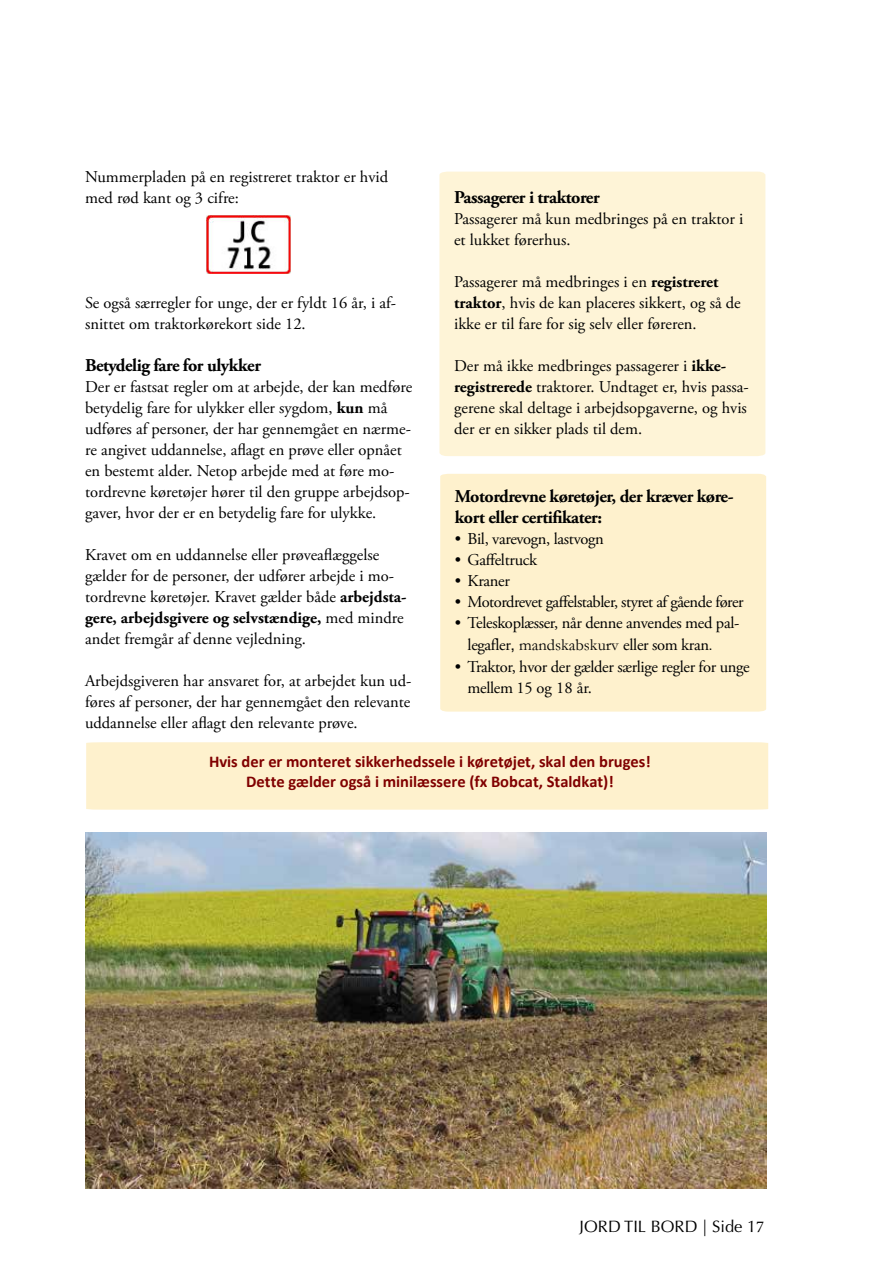
<style>
.page{position:relative;width:893px;height:1263px;background:#fff}
.page>*{position:absolute;margin:0;border:0;box-sizing:border-box;transform-origin:0 0}
.t1{font:700 18px/21px "Adobe Garamond Pro";letter-spacing:-.025em;color:#000}
.t2{font:16.5px/21px "Adobe Garamond Pro";color:#000}
.t3{font:16.5px/22.2px "Adobe Garamond Pro";letter-spacing:-.02em;color:#000}
.t4{font:700 16.5px/19.8px "Calibri";color:#800000;text-align:center}
.t5{font:16.5px "Adobe Garamond Pro";letter-spacing:-.03em;color:#000}
.t6{font:16.5px "Optima LT Std";color:#000}
.s1{font-weight:700}
.s2{font-family:"Arial"}
.s3{font-family:"Garamond"}
.s4{font-family:"Minion Pro"}
</style>
<div class="page">
<img style="left:207px;top:215px;width:84px;height:59px">
<div style="left:439px;top:172px;width:326px;height:284px;background:#fef4d7"></div>
<div style="left:440px;top:474px;width:326px;height:238px;background:#fef1cd"></div>
<img style="left:85px;top:833px;width:682px;height:355px">
<div style="left:86px;top:742px;width:682px;height:68px;background:#fef1cd"></div>
<p class="t2" style="left:85px;top:166px;width:305px">Nummerpladen på en registreret traktor er hvid med rød kant og 3 cifre:</p>
<p class="t2" style="left:85px;top:292px;width:313px">Se også særregler for unge, der er fyldt 16 år, i af&shy;snittet om traktorkørekort side 12.</p>
<p class="t1" style="left:85px;top:355px;width:177px">Betydelig fare for ulykker</p>
<p class="t2" style="left:85px;top:376px;width:329px">Der er fastsat regler om at arbejde, der kan medføre betydelig fare for ulykker eller sygdom, <span class="s1">kun</span> må udføres af personer, der har gennemgået en nærme&shy;re angivet uddannelse, aflagt en prøve eller opnået en bestemt alder. Netop arbejde med at føre mo&shy;tordrevne køretøjer hører til den gruppe arbejdsop&shy;gaver, hvor der er en betydelig fare for ulykke.</p>
<p class="t2" style="left:85px;top:544px;width:323px">Kravet om en uddannelse eller prøveaflæggelse gælder for de personer, der udfører arbejde i mo&shy;tordrevne køretøjer. Kravet gælder både <span class="s1">arbejdsta&shy;gere, arbejdsgivere og selvstændige,</span> med mindre andet fremgår af denne vejledning.</p>
<p class="t2" style="left:85px;top:670px;width:328px;text-align:justify">Arbejdsgiveren har ansvaret for, at arbejdet kun ud&shy;føres af personer, der har gennemgået den relevante uddannelse eller aflagt den relevante prøve.</p>
<p class="t1" style="left:454px;top:187px;width:147px">Passagerer i traktorer</p>
<p class="t2" style="left:454px;top:208px;width:291px">Passagerer må kun medbringes på en traktor i et lukket førerhus.</p>
<p class="t2" style="left:454px;top:271px;width:288px">Passagerer må medbringes i en <span class="s1">registreret traktor</span>, hvis de kan placeres sikkert, og så de ikke er til fare for sig selv eller føreren.</p>
<p class="t2" style="left:454px;top:355px;width:296px">Der må ikke medbringes passagerer i <span class="s1">ikke&shy;registrerede</span> traktorer. Undtaget er, hvis passa&shy;gerene skal deltage i arbejdsopgaverne, og hvis der er en sikker plads til dem.</p>
<p class="t1" style="left:455px;top:486px;width:280px">Motordrevne køretøjer, der kræver køre&shy;kort eller certifikater:</p>
<p class="t3" style="left:455px;top:528px;width:150px">• Bil, varevogn, lastvogn</p>
<p class="t3" style="left:455px;top:549px;width:84px">• Gaffeltruck</p>
<p class="t2" style="left:455px;top:571px;width:57px">• Kraner</p>
<p class="t5" style="left:455px;top:592px;width:290px">• Motordrevet gaffelstabler, styret af gående fører</p>
<p class="t3" style="left:468px;top:612px;width:273px;text-indent:-13px">• Teleskoplæsser, når denne anvendes med pal&shy;legafler<span class="s2">,</span> <span class="s3">mandskabskurv</span> eller som kran<span class="s3">.</span></p>
<p class="t3" style="left:468px;top:657px;width:284px;line-height:21px;text-indent:-13px">• Traktor, hvor der gælder særlige regler for unge mellem 15 og 18 år.</p>
<p class="t4" style="left:209px;top:752px;width:443px">Hvis der er monteret sikkerhedssele i køretøjet, skal den bruges!<br>Dette gælder også i minilæssere (fx Bobcat, Staldkat)!</p>
<p class="t6" style="left:580px;top:1216px;width:186px">JORD TIL BORD | Side 1<span class="s4">7</span></p>
</div>
